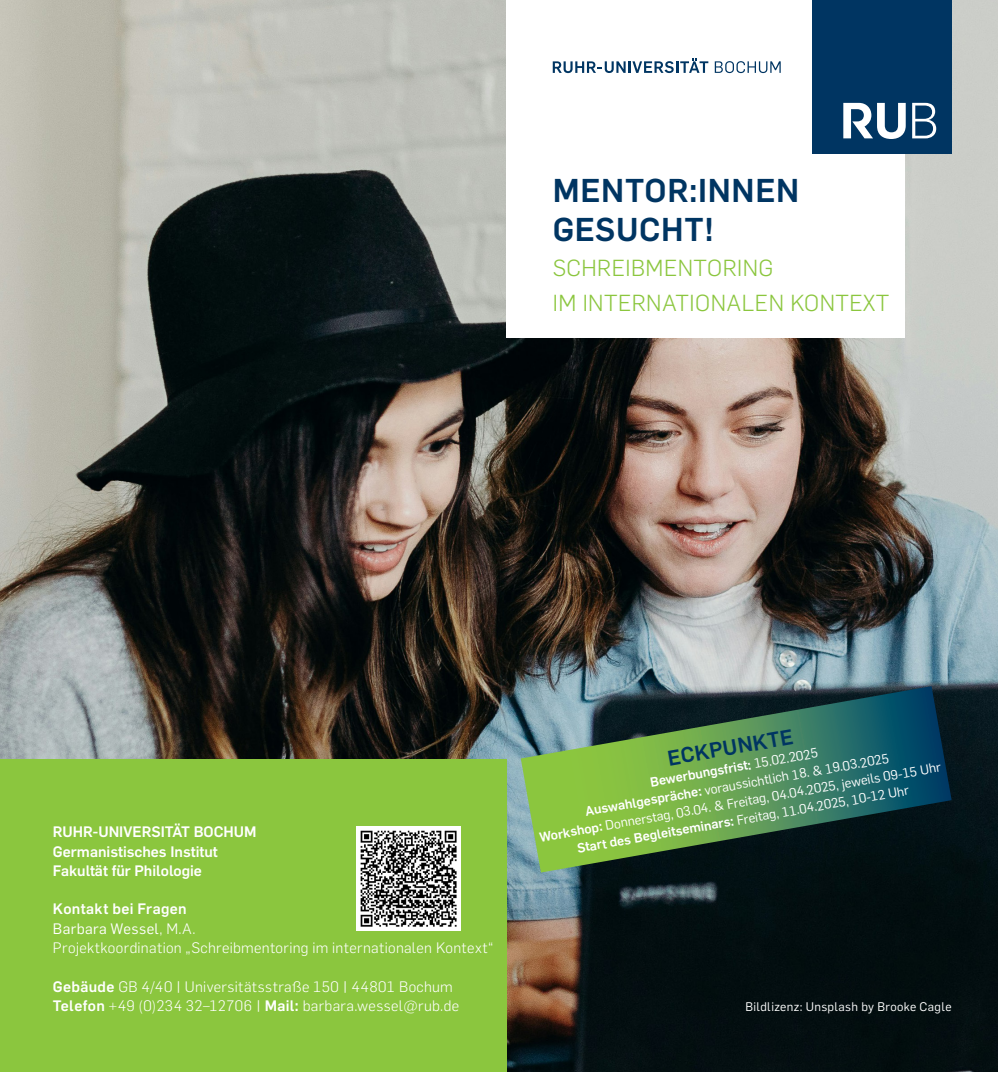
<style>
.page{position:relative;width:998px;height:1072px;background:#fff}
.page>*{position:absolute;margin:0;border:0;box-sizing:border-box;transform-origin:0 0}
.Headline_Bold{font:700 32.38px/38.5px "Rub Flama";letter-spacing:.02em;color:#003562}
.Dritte_Titelzeile{font:300 22.75px/35px "Rub Flama";letter-spacing:.02em;color:#8bc63e}
.Subline{font:700 21px "Rub Flama";color:#003562}
.Kontakt{font:300 14.88px/19.2px "Rub Flama";letter-spacing:.03em;color:#fff}
.Kontakt_Head{font:700 14.88px/19.2px "Rub Flama";color:#fff}
.Kontakt_Head-2{font:300 14.88px "Rub Flama";letter-spacing:.02em;color:#fff}
.Kontakt_Head-3{font:14.88px "Rub Flama";letter-spacing:.03em;color:#fff}
.Kontakt_Head-4{font:700 14.88px "Rub Flama";letter-spacing:.02em;color:#fff}
.Subline-2{font:13.12px/17.5px "Rub Flama";color:#fff;text-align:center}
.Kontakt-2{font:12.25px "Rub Flama";letter-spacing:.03em;color:#fff}
.s1{font-weight:300}
.s2{font-weight:700}
.s3{font-weight:400}
</style>
<div class="page">
<img style="left:0;top:0;width:997px;height:1071px">
<div style="left:0;top:759px;width:506px;height:312px;background:#8bc63e"></div>
<div style="left:506px;top:0;width:398px;height:337px;background:#fff"></div>
<img style="left:356px;top:826px;width:104px;height:104px">
<svg style="left:520px;top:686px;width:431px;height:186px;background:#44714c"></svg>
<div style="left:812px;top:0;width:139px;height:154px;background:#003562"></div>
<svg style="left:912px;top:103px;width:23px;height:35px"></svg>
<svg style="left:843px;top:103px;width:62px;height:36px"></svg>
<svg style="left:714px;top:61px;width:66px;height:12px"></svg>
<svg style="left:552px;top:58px;width:156px;height:15px"></svg>
<p class="Headline_Bold" style="left:552px;top:169px;width:248px">MENTOR:INNEN<br>GESUCHT!</p>
<p class="Dritte_Titelzeile" style="left:552px;top:249px;width:338px">SCHREIBMENTORING<br>IM INTERNATIONALEN KONTEXT</p>
<p class="Kontakt_Head" style="left:53px;top:821px;width:205px">RUHR-UNIVERSITÄT BOCHUM</p>
<p class="Kontakt_Head" style="left:53px;top:840px;width:166px">Germanistisches Institut<br>Fakultät für Philologie</p>
<p class="Kontakt_Head-4" style="left:53px;top:898px;width:135px">Kontakt bei Fragen</p>
<p class="Kontakt_Head-3" style="left:53px;top:918px;width:144px">Barbara Wessel<span class="s1">, M.A.</span></p>
<p class="Kontakt_Head-2" style="left:53px;top:937px;width:442px">Projektkoordination „Schreibmentoring im internationalen Kontext“</p>
<p class="Kontakt" style="left:53px;top:975px;width:407px"><span class="s2">Gebäude</span> GB 4/40 <span class="s3">|</span> Universitätsstraße 150 <span class="s3">|</span> 44801 Bochum<br><span class="s2">Telefon</span> +49 (0)234 32–12706 <span class="s3">|</span> <span class="s2">Mail:</span> barbara.wessel@rub.de</p>
<p class="Subline" style="left:665px;top:743px;width:129px;rotate:-10deg">ECKPUNKTE</p>
<p class="Subline-2" style="left:531px;top:793px;width:409px;rotate:-10deg"><span class="s2">Bewerbungsfrist:</span> 15.02.2025<br><span class="s2">Auswahlgespräche:</span> voraussichtlich 18. &amp; 19.03.2025<br><span class="s2">Workshop:</span> Donnerstag, 03.04. &amp; Freitag, 04.04.2025, jeweils 09-15 Uhr <span class="s2">Start des Begleitseminars:</span> Freitag, 11.04.2025, 10-12 Uhr</p>
<p class="Kontakt-2" style="left:745px;top:998px;width:207px">Bildlizenz: Unsplash by Brooke Cagle</p>
</div>
